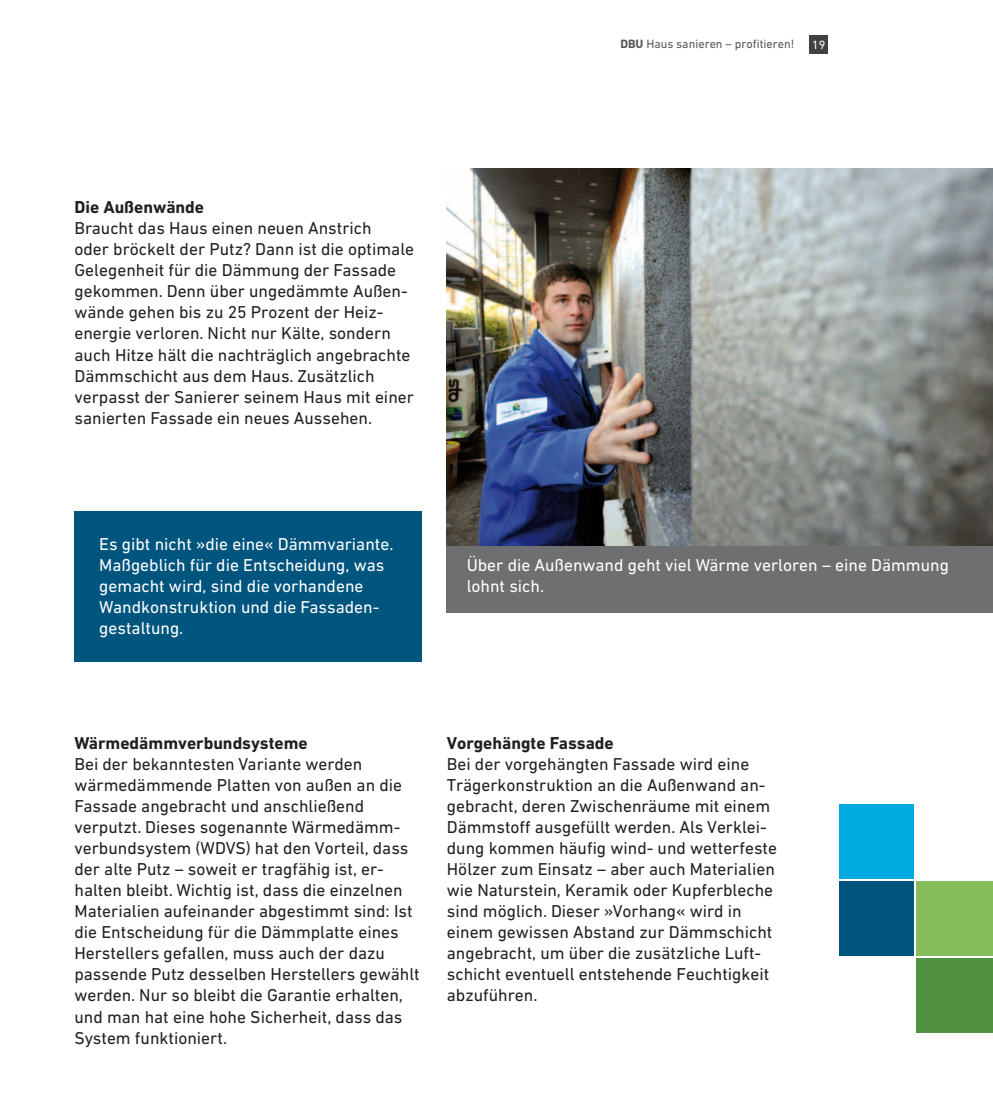
<style>
.page{position:relative;width:993px;height:1117px;background:#fff}
.page>*{position:absolute;margin:0;border:0;box-sizing:border-box;transform-origin:0 0}
.t1{font:17.5px/21px "DIN Next W1 G";color:#231f20}
.t2{font:17.5px/21px "DIN Next W1 G";color:#fff}
.t3{font:700 17.5px "DIN Next W1 G";color:#231f20}
.t4{font:12.25px "DIN Next W1 G";color:#565659}
.t5{font:12.25px "DIN Next W1 G";color:#fff}
.s1{font-weight:700}
</style>
<div class="page">
<div style="left:809px;top:35px;width:19px;height:19px;background:#414143"></div>
<img style="left:446px;top:169px;width:546px;height:377px">
<div style="left:446px;top:546px;width:546px;height:66px;background:#6d6f71"></div>
<div style="left:74px;top:511px;width:348px;height:150px;background:#00557e"></div>
<div style="left:915px;top:881px;width:77px;height:74px;background:#85bd5d"></div>
<div style="left:838px;top:881px;width:75px;height:74px;background:#00557e"></div>
<div style="left:915px;top:957px;width:77px;height:75px;background:#4f9041"></div>
<div style="left:838px;top:804px;width:75px;height:74px;background:#00a9e0"></div>
<p class="t4" style="left:620px;top:37px;width:175px"><span class="s1">DBU</span> Haus sanieren – profitieren!</p>
<p class="t5" style="left:811px;top:38px;width:15px">19</p>
<p class="t3" style="left:74px;top:197px;width:131px">Die Außenwände</p>
<p class="t1" style="left:74px;top:218px;width:341px">Braucht das Haus einen neuen Anstrich<br>oder bröckelt der Putz? Dann ist die optimale Gelegenheit für die Dämmung der Fassade gekommen. Denn über ungedämmte Außen&shy;wände gehen bis zu 25 Prozent der Heiz&shy;energie verloren. Nicht nur Kälte, sondern auch Hitze hält die nachträglich angebrachte Dämmschicht aus dem Haus. Zusätzlich verpasst der Sanierer seinem Haus mit einer sanierten Fassade ein neues Aussehen.</p>
<p class="t2" style="left:99px;top:533px;width:295px">Es gibt nicht »die eine« Dämmvariante.<br>Maßgeblich für die Entscheidung, was gemacht wird, sind die vorhandene<br>Wandkonstruktion und die Fassaden&shy;gestaltung.</p>
<p class="t2" style="left:466px;top:554px;width:483px">Über die Außenwand geht viel Wärme verloren – eine Dämmung lohnt sich.</p>
<p class="t3" style="left:74px;top:733px;width:235px">Wärmedämmverbundsysteme</p>
<p class="t1" style="left:74px;top:753px;width:346px">Bei der bekanntesten Variante werden wärmedämmende Platten von außen an die Fassade angebracht und anschließend verputzt. Dieses sogenannte Wärmedämm&shy;verbundsystem (WDVS) hat den Vorteil, dass der alte Putz – soweit er tragfähig ist, er&shy;halten bleibt. Wichtig ist, dass die einzelnen Materialien aufeinander abgestimmt sind: Ist die Entscheidung für die Dämmplatte eines Herstellers gefallen, muss auch der dazu passende Putz desselben Herstellers gewählt werden. Nur so bleibt die Garantie erhalten, und man hat eine hohe Sicherheit, dass das System funktioniert.</p>
<p class="t3" style="left:446px;top:733px;width:168px">Vorgehängte Fassade</p>
<p class="t1" style="left:446px;top:753px;width:331px">Bei der vorgehängten Fassade wird eine Trägerkonstruktion an die Außenwand an&shy;gebracht, deren Zwischenräume mit einem Dämmstoff ausgefüllt werden. Als Verklei&shy;dung kommen häufig wind- und wetterfeste Hölzer zum Einsatz – aber auch Materialien wie Naturstein, Keramik oder Kupferbleche sind möglich. Dieser »Vorhang« wird in einem gewissen Abstand zur Dämmschicht angebracht, um über die zusätzliche Luft&shy;schicht eventuell entstehende Feuchtigkeit abzuführen.</p>
</div>
